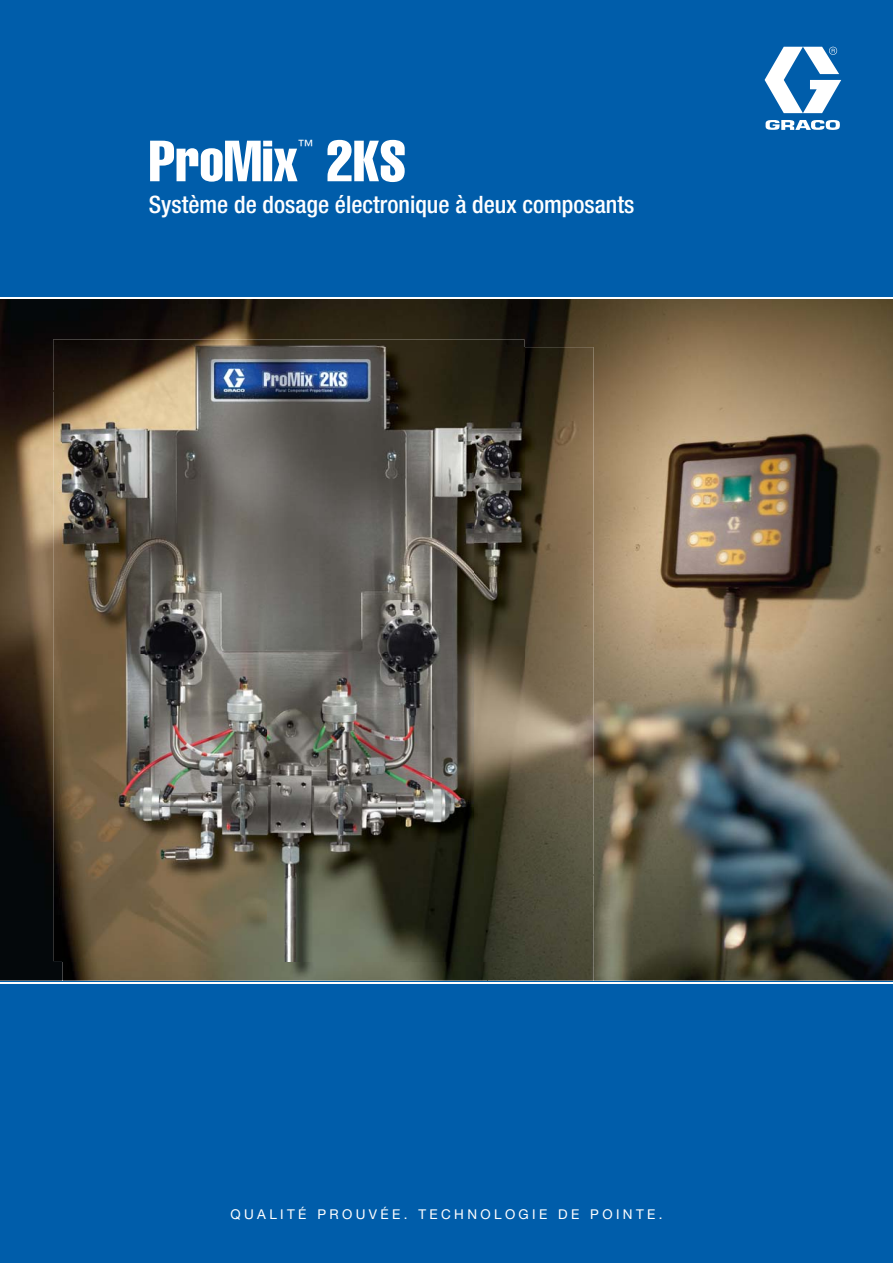
<style>
.page{position:relative;width:893px;height:1263px;background:#fff}
.page>*{position:absolute;margin:0;border:0;box-sizing:border-box;transform-origin:0 0}
.t1{font:57px "Helvetica LT Std Comp";color:#fff}
.t2{font:500 condensed 24px "Helvetica Neue LT Std";color:#fff}
.t3{font:condensed 15.75px "Helvetica Neue LT Std";color:#fff}
.t4{font:13.5px "Helvetica Neue LT Std";letter-spacing:.25em;color:#fff}
</style>
<div class="page">
<div style="left:0;top:982px;width:893px;height:281px;background:#005daa"></div>
<div style="left:0;top:0;width:893px;height:298px;background:#005daa"></div>
<img style="left:0;top:299px;width:893px;height:682px">
<svg style="left:765px;top:47px;width:76px;height:83px"></svg>
<img style="left:63px;top:981px;width:531px;height:3px">
<img style="left:524px;top:347px;width:70px;height:528px">
<img style="left:488px;top:875px;width:106px;height:106px">
<img style="left:63px;top:961px;width:425px;height:20px">
<img style="left:53px;top:339px;width:471px;height:52px">
<img style="left:53px;top:391px;width:10px;height:570px">
<img style="left:63px;top:347px;width:461px;height:614px">
<hr style="left:0;top:982px;width:893px;height:1px;background:#fff">
<h1 class="t1" style="left:149px;top:141px;width:150px">ProMix</h1>
<p class="t3" style="left:298px;top:140px;width:17px">™</p>
<h1 class="t1" style="left:327px;top:141px;width:81px">2KS</h1>
<p class="t2" style="left:149px;top:196px;width:487px">Système de dosage électronique à deux composants</p>
<p class="t4" style="left:230px;top:1209px;width:434px">QUALITÉ PROUVÉE. TECHNOLOGIE DE POINTE.</p>
</div>
